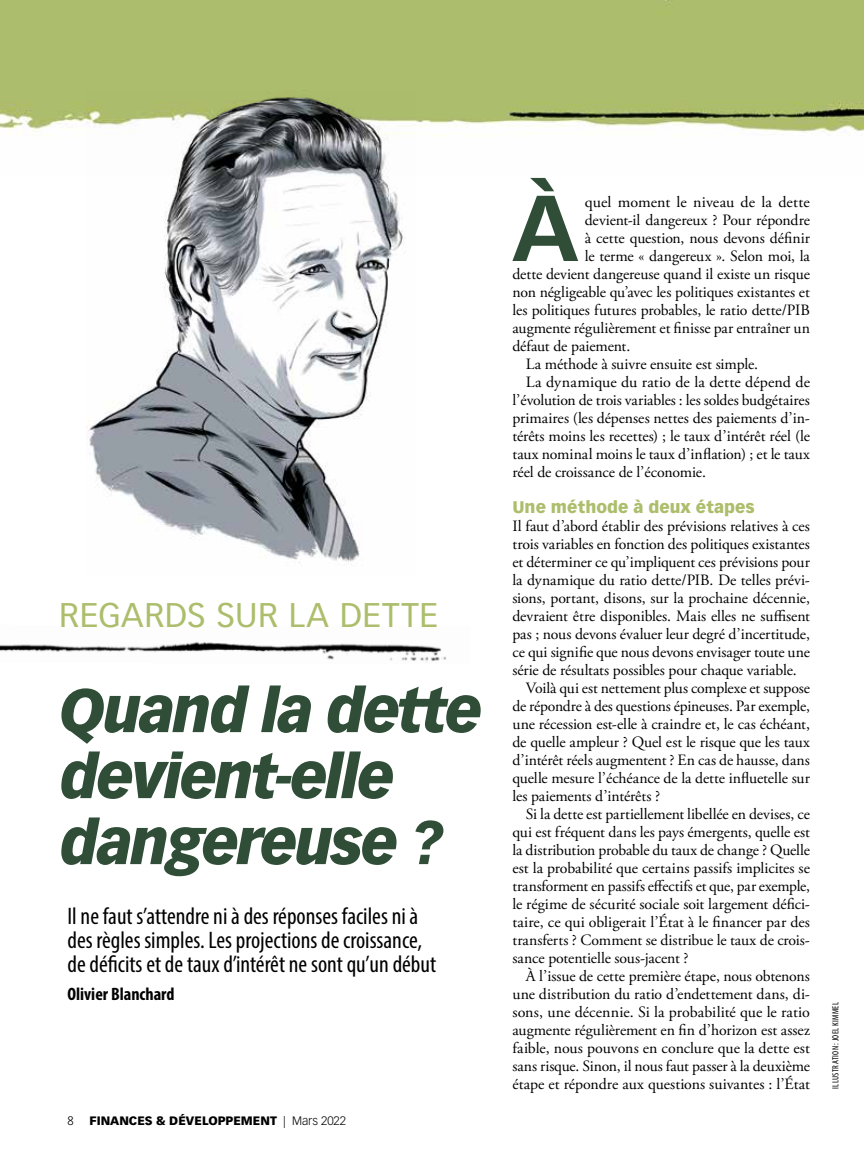
<style>
.page{position:relative;width:864px;height:1161px;background:#fff}
.page>*{position:absolute;margin:0;border:0;box-sizing:border-box;transform-origin:0 0}
.t1{font:700 91.65px "Vectora LT Std";color:#304e37}
.t2{font:italic 900 60px/66px "Vectora LT Std";letter-spacing:-.04em;color:#2f4d37}
.t3{font:33.6px "Vectora LT Std";letter-spacing:.015em;color:#acbe6c}
.t4{font:condensed 24px/24px "Myriad Pro";color:#000}
.t5{font:700 condensed 18px "Myriad Pro";color:#000}
.t6{font:900 16.5px "Vectora LT Std";color:#acbe6c}
.t7{font:15.75px "Adobe Garamond Pro";letter-spacing:-.005em;color:#000}
.t8{font:900 12px "Vectora LT Std";color:#000}
.t9{font:300 12px "Vectora LT Std";color:#000}
.t10{font:condensed 9px "Myriad Pro";letter-spacing:.04em;color:#000}
.s1{font-weight:300}
</style>
<div class="page">
<img style="left:0;top:642px;width:447px;height:20px">
<img style="left:0;top:0;width:864px;height:136px">
<img style="left:87px;top:91px;width:329px;height:475px">
<h3 class="t3" style="left:59px;top:595px;width:380px">REGARDS SUR LA DETTE</h3>
<h2 class="t2" style="left:60px;top:678px;width:424px">Quand la dette devient-elle dangereuse ?</h2>
<h3 class="t4" style="left:68px;top:904px;width:370px">Il ne faut s’attendre ni à des réponses faciles ni à des règles simples. Les projections de croissance, de déficits et de taux d’intérêt ne sont qu’un début</h3>
<p class="t5" style="left:68px;top:982px;width:109px">Olivier Blanchard</p>
<p class="t9" style="left:68px;top:1114px;width:8px">8</p>
<p class="t8" style="left:89px;top:1113px;width:258px">FINANCES &amp; DÉVELOPPEMENT <span class="s1">| Mars 2022</span></p>
<h1 class="t1" style="left:512px;top:173px;width:68px">À</h1>
<p class="t7" style="left:585px;top:193px;width:227px">quel moment le niveau de la dette</p>
<p class="t7" style="left:585px;top:211px;width:227px">devient-il dangereux ? Pour répondre</p>
<p class="t7" style="left:585px;top:229px;width:227px">à cette question, nous devons définir</p>
<p class="t7" style="left:585px;top:247px;width:227px">le terme « dangereux ». Selon moi, la</p>
<p class="t7" style="left:512px;top:265px;width:299px">dette devient dangereuse quand il existe un risque</p>
<p class="t7" style="left:512px;top:283px;width:299px">non négligeable qu’avec les politiques existantes et</p>
<p class="t7" style="left:512px;top:301px;width:299px">les politiques futures probables, le ratio dette/PIB</p>
<p class="t7" style="left:512px;top:319px;width:299px">augmente régulièrement et finisse par entraîner un</p>
<p class="t7" style="left:512px;top:337px;width:119px">défaut de paiement.</p>
<p class="t7" style="left:526px;top:355px;width:234px">La méthode à suivre ensuite est simple.</p>
<p class="t7" style="left:526px;top:373px;width:286px">La dynamique du ratio de la dette dépend de</p>
<p class="t7" style="left:512px;top:391px;width:299px">l’évolution de trois variables : les soldes budgétaires</p>
<p class="t7" style="left:512px;top:409px;width:299px">primaires (les dépenses nettes des paiements d’in-</p>
<p class="t7" style="left:512px;top:427px;width:299px">térêts moins les recettes) ; le taux d’intérêt réel (le</p>
<p class="t7" style="left:512px;top:445px;width:299px">taux nominal moins le taux d’inflation) ; et le taux</p>
<p class="t7" style="left:512px;top:463px;width:195px">réel de croissance de l’économie.</p>
<p class="t6" style="left:512px;top:497px;width:244px">Une méthode à deux étapes</p>
<p class="t7" style="left:512px;top:517px;width:299px">Il faut d’abord établir des prévisions relatives à ces</p>
<p class="t7" style="left:512px;top:535px;width:299px">trois variables en fonction des politiques existantes</p>
<p class="t7" style="left:512px;top:553px;width:299px">et déterminer ce qu’impliquent ces prévisions pour</p>
<p class="t7" style="left:512px;top:571px;width:299px">la dynamique du ratio dette/PIB. De telles prévi-</p>
<p class="t7" style="left:512px;top:589px;width:299px">sions, portant, disons, sur la prochaine décennie,</p>
<p class="t7" style="left:512px;top:607px;width:299px">devraient être disponibles. Mais elles ne suffisent</p>
<p class="t7" style="left:512px;top:625px;width:299px">pas ; nous devons évaluer leur degré d’incertitude,</p>
<p class="t7" style="left:512px;top:643px;width:299px">ce qui signifie que nous devons envisager toute une</p>
<p class="t7" style="left:512px;top:661px;width:286px">série de résultats possibles pour chaque variable.</p>
<p class="t7" style="left:526px;top:679px;width:286px">Voilà qui est nettement plus complexe et suppose</p>
<p class="t7" style="left:512px;top:697px;width:299px">de répondre à des questions épineuses. Par exemple,</p>
<p class="t7" style="left:512px;top:715px;width:299px">une récession est-elle à craindre et, le cas échéant,</p>
<p class="t7" style="left:512px;top:733px;width:299px">de quelle ampleur ? Quel est le risque que les taux</p>
<p class="t7" style="left:512px;top:751px;width:299px">d’intérêt réels augmentent ? En cas de hausse, dans</p>
<p class="t7" style="left:512px;top:769px;width:299px">quelle mesure l’échéance de la dette influetelle sur</p>
<p class="t7" style="left:512px;top:787px;width:149px">les paiements d’intérêts ?</p>
<p class="t7" style="left:526px;top:805px;width:286px">Si la dette est partiellement libellée en devises, ce</p>
<p class="t7" style="left:512px;top:823px;width:299px">qui est fréquent dans les pays émergents, quelle est</p>
<p class="t7" style="left:512px;top:841px;width:299px">la distribution probable du taux de change ? Quelle</p>
<p class="t7" style="left:512px;top:859px;width:299px">est la probabilité que certains passifs implicites se</p>
<p class="t7" style="left:512px;top:877px;width:299px">transforment en passifs effectifs et que, par exemple,</p>
<p class="t7" style="left:512px;top:895px;width:299px">le régime de sécurité sociale soit largement défici-</p>
<p class="t7" style="left:512px;top:913px;width:299px">taire, ce qui obligerait l’État à le financer par des</p>
<p class="t7" style="left:512px;top:931px;width:299px">transferts ? Comment se distribue le taux de crois-</p>
<p class="t7" style="left:512px;top:949px;width:178px">sance potentielle sous-jacent ?</p>
<p class="t7" style="left:526px;top:967px;width:286px">À l’issue de cette première étape, nous obtenons</p>
<p class="t7" style="left:512px;top:985px;width:299px">une distribution du ratio d’endettement dans, di-</p>
<p class="t7" style="left:512px;top:1003px;width:299px">sons, une décennie. Si la probabilité que le ratio</p>
<p class="t7" style="left:512px;top:1021px;width:299px">augmente régulièrement en fin d’horizon est assez</p>
<p class="t7" style="left:512px;top:1039px;width:299px">faible, nous pouvons en conclure que la dette est</p>
<p class="t7" style="left:512px;top:1057px;width:299px">sans risque. Sinon, il nous faut passer à la deuxième</p>
<p class="t7" style="left:512px;top:1075px;width:299px">étape et répondre aux questions suivantes : l’État</p>
<p class="t10" style="left:830px;top:1089px;width:88px;rotate:-90deg">ILLUSTRATION : JOEL KIMMEL</p>
</div>
